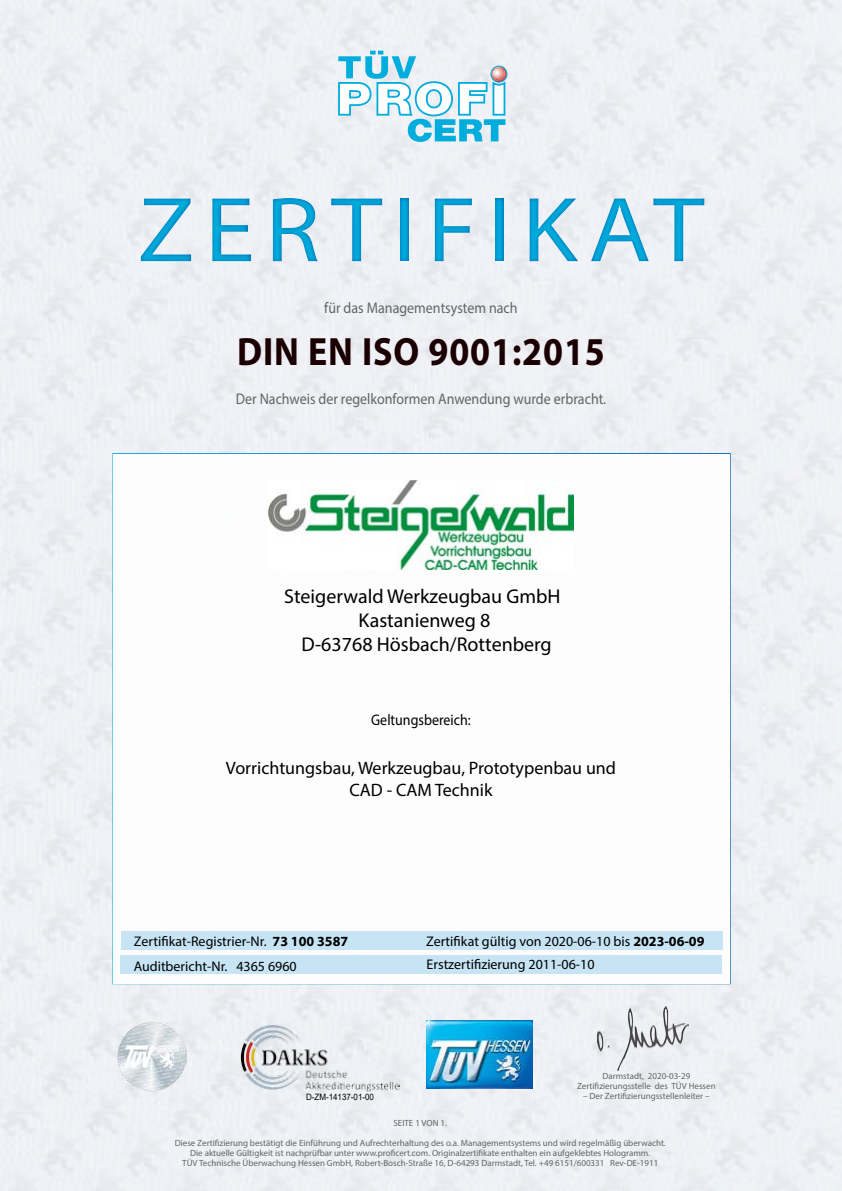
<style>
.page{position:relative;width:842px;height:1191px;background:#eff1f5}
.page>*{position:absolute;margin:0;border:0;box-sizing:border-box;transform-origin:0 0}
.t1{font:93px "Myriad Pro";letter-spacing:.1em;color:#00addc;scale:1.1 1}
.t2{font:700 39.6px "Myriad Pro";letter-spacing:.025em;color:#1a0002;scale:.91 1}
.t3{font:20px/24px "Myriad Pro";color:#000;text-align:center}
.t4{font:18px/21.6px "Myriad Pro";color:#000;text-align:center}
.t5{font:15.4px "Myriad Pro";color:#636466;scale:.91 1}
.t6{font:15.4px "Myriad Pro";color:#000;scale:.91 1}
.t7{font:14px/24.6px "Myriad Pro";color:#000}
.t8{font:9px/10px "Myriad Pro";color:#636466;text-align:center}
.t9{font:8.8px "Arial";color:#000;scale:.91 1}
.s1{font-weight:700}
</style>
<div class="page">
<div style="left:734px;top:566px;width:108px;height:47px;background:#eff1f5"></div>
<svg style="left:338px;top:51px;width:169px;height:91px"></svg>
<img style="left:241px;top:1024px;width:158px;height:67px">
<img style="left:427px;top:1020px;width:106px;height:69px">
<div style="left:112px;top:453px;width:619px;height:531px;background:#fff;border:2px solid #fff"></div>
<div style="left:120px;top:955px;width:602px;height:19px;background:#c0e2f3"></div>
<div style="left:121px;top:931px;width:601px;height:19px;background:#c0e2f3"></div>
<div style="left:731px;top:455px;width:111px;height:40px;background:#eff1f5"></div>
<div style="left:731px;top:793px;width:81px;height:72px;background:#eff1f5"></div>
<div style="left:732px;top:670px;width:104px;height:47px;background:#eff1f4"></div>
<img style="left:597px;top:1006px;width:92px;height:64px">
<div style="left:0;top:172px;width:842px;height:114px;background:#006bb6;opacity:.75"></div>
<img style="left:117px;top:1021px;width:70px;height:69px">
<img style="left:269px;top:480px;width:304px;height:89px">
<h1 class="t1" style="left:138px;top:173px;width:517px">ZERTIFIKAT</h1>
<h3 class="t5" style="left:324px;top:298px;width:214px">für das Managementsystem nach</h3>
<h2 class="t2" style="left:237px;top:326px;width:406px">DIN EN ISO 9001:2015</h2>
<h3 class="t5" style="left:236px;top:389px;width:408px">Der Nachweis der regelkonformen Anwendung wurde erbracht.</h3>
<h3 class="t3" style="left:284px;top:584px;width:278px">Steigerwald Werkzeugbau GmbH<br>Kastanienweg 8<br>D-63768 Hösbach/Rottenberg</h3>
<h3 class="t6" style="left:371px;top:710px;width:111px">Geltungsbereich:</h3>
<h3 class="t4" style="left:226px;top:757px;width:392px">Vorrichtungsbau, Werkzeugbau, Prototypenbau und<br>CAD - CAM Technik</h3>
<h3 class="t7" style="left:134px;top:929px;width:216px">Zertifikat-Registrier-Nr. <span class="s1">73 100 3587<br></span>Auditbericht-Nr. 4365 6960</h3>
<h3 class="t7" style="left:426px;top:929px;width:280px">Zertifikat gültig von 2020-06-10 bis <span class="s1">2023-06-09</span></h3>
<h3 class="t7" style="left:427px;top:952px;width:169px">Erstzertifizierung 2011-06-10</h3>
<p class="t8" style="left:577px;top:1071px;width:140px">Darmstadt, 2020-03-29<br>Zertifizierungsstelle des TÜV Hessen</p>
<p class="t9" style="left:306px;top:1090px;width:76px">D-ZM-14137-01-00</p>
<p class="t8" style="left:583px;top:1091px;width:128px">– Der Zertifizierungsstellenleiter –</p>
<p class="t8" style="left:393px;top:1118px;width:55px">SEITE 1 VON 1.</p>
<p class="t8" style="left:175px;top:1138px;width:493px">Diese Zertifizierung bestätigt die Einführung und Aufrechterhaltung des o.a. Managementsystems und wird regelmäßig überwacht.<br>Die aktuelle Gültigkeit ist nachprüfbar unter www.proficert.com. Originalzertifikate enthalten ein aufgeklebtes Hologramm.<br>TÜV Technische Überwachung Hessen GmbH, Robert-Bosch-Straße 16, D-64293 Darmstadt, Tel. +49 6151/600331 Rev-DE-1911</p>
</div>
